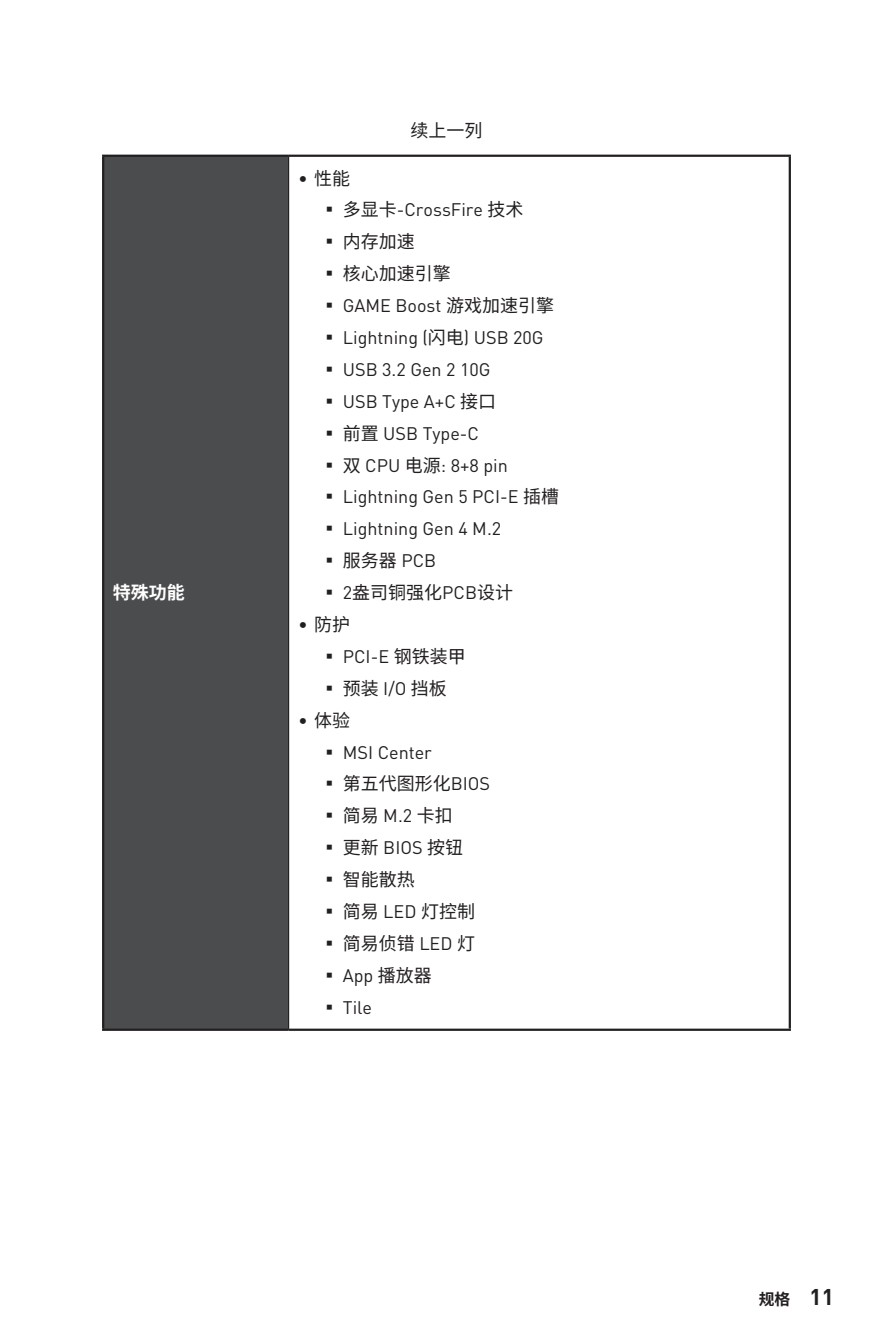
<style>
.page{position:relative;width:893px;height:1340px;background:#fff}
.page>*{position:absolute;margin:0;border:0;box-sizing:border-box;transform-origin:0 0}
.t1{font:18px/31.9px "MSI Din Pro Noto CJK";color:#231f20}
.t2{font:700 18px "MSI Din Pro Noto CJK";color:#fff}
.t3{font:700 15.75px "MSI Din Pro Noto CJK";color:#231f20}
.s1{font-weight:700}
.s2{font-size:22.5px}
</style>
<div class="page">
<div style="left:103px;top:156px;width:186px;height:873px;background:#4b4c4d"></div>
<hr style="left:102px;top:157px;width:2px;height:871px;background:#231f20">
<hr style="left:789px;top:157px;width:2px;height:871px;background:#231f20">
<hr style="left:102px;top:1028px;width:187px;height:2px;background:#231f20">
<hr style="left:289px;top:1028px;width:502px;height:2px;background:#231f20">
<hr style="left:102px;top:155px;width:187px;height:2px;background:#231f20">
<hr style="left:289px;top:155px;width:502px;height:2px;background:#231f20">
<hr style="left:288px;top:157px;width:1px;height:871px;background:#231f20">
<p class="t2" style="left:113px;top:582px;width:73px">特殊功能</p>
<p class="t1" style="left:410px;top:115px;width:73px">续上一列</p>
<p class="t1" style="left:298px;top:162px;width:53px"><span class="s1">∙</span> 性能</p>
<p class="t1" style="left:320px;top:194px;width:205px"><span class="s1">▪</span> 多显卡-CrossFire 技术</p>
<p class="t1" style="left:320px;top:226px;width:96px"><span class="s1">▪</span> 内存加速</p>
<p class="t1" style="left:320px;top:258px;width:132px"><span class="s1">▪</span> 核心加速引擎</p>
<p class="t1" style="left:320px;top:290px;width:235px"><span class="s1">▪</span> GAME Boost 游戏加速引擎</p>
<p class="t1" style="left:320px;top:322px;width:225px"><span class="s1">▪</span> Lightning (闪电) USB 20G</p>
<p class="t1" style="left:320px;top:354px;width:172px"><span class="s1">▪</span> USB 3.2 Gen 2 10G</p>
<p class="t1" style="left:320px;top:385px;width:177px"><span class="s1">▪</span> USB Type A+C 接口</p>
<p class="t1" style="left:320px;top:417px;width:160px"><span class="s1">▪</span> 前置 USB Type-C</p>
<p class="t1" style="left:320px;top:449px;width:189px"><span class="s1">▪</span> 双 CPU 电源: 8+8 pin</p>
<p class="t1" style="left:320px;top:481px;width:240px"><span class="s1">▪</span> Lightning Gen 5 PCI-E 插槽</p>
<p class="t1" style="left:320px;top:513px;width:182px"><span class="s1">▪</span> Lightning Gen 4 M.2</p>
<p class="t1" style="left:320px;top:545px;width:117px"><span class="s1">▪</span> 服务器 PCB</p>
<p class="t1" style="left:298px;top:577px;width:216px;text-indent:22px"><span class="s1">▪</span> 2盎司铜强化PCB设计<span class="s1">∙</span> 防护</p>
<p class="t1" style="left:320px;top:640px;width:147px"><span class="s1">▪</span> PCI-E 钢铁装甲</p>
<p class="t1" style="left:298px;top:672px;width:150px;text-indent:22px"><span class="s1">▪</span> 预装 I/O 挡板<span class="s1">∙</span> 体验</p>
<p class="t1" style="left:320px;top:736px;width:113px"><span class="s1">▪</span> MSI Center</p>
<p class="t1" style="left:320px;top:768px;width:171px"><span class="s1">▪</span> 第五代图形化BIOS</p>
<p class="t1" style="left:320px;top:800px;width:134px"><span class="s1">▪</span> 简易 M.2 卡扣</p>
<p class="t1" style="left:320px;top:832px;width:144px"><span class="s1">▪</span> 更新 BIOS 按钮</p>
<p class="t1" style="left:320px;top:864px;width:96px"><span class="s1">▪</span> 智能散热</p>
<p class="t1" style="left:320px;top:895px;width:156px"><span class="s1">▪</span> 简易 LED 灯控制</p>
<p class="t1" style="left:320px;top:927px;width:156px"><span class="s1">▪</span> 简易侦错 LED 灯</p>
<p class="t1" style="left:320px;top:959px;width:113px"><span class="s1">▪</span> App 播放器</p>
<p class="t1" style="left:320px;top:991px;width:53px"><span class="s1">▪</span> Tile</p>
<p class="t3" style="left:759px;top:1289px;width:76px">规格 <span class="s2">11</span></p>
</div>
